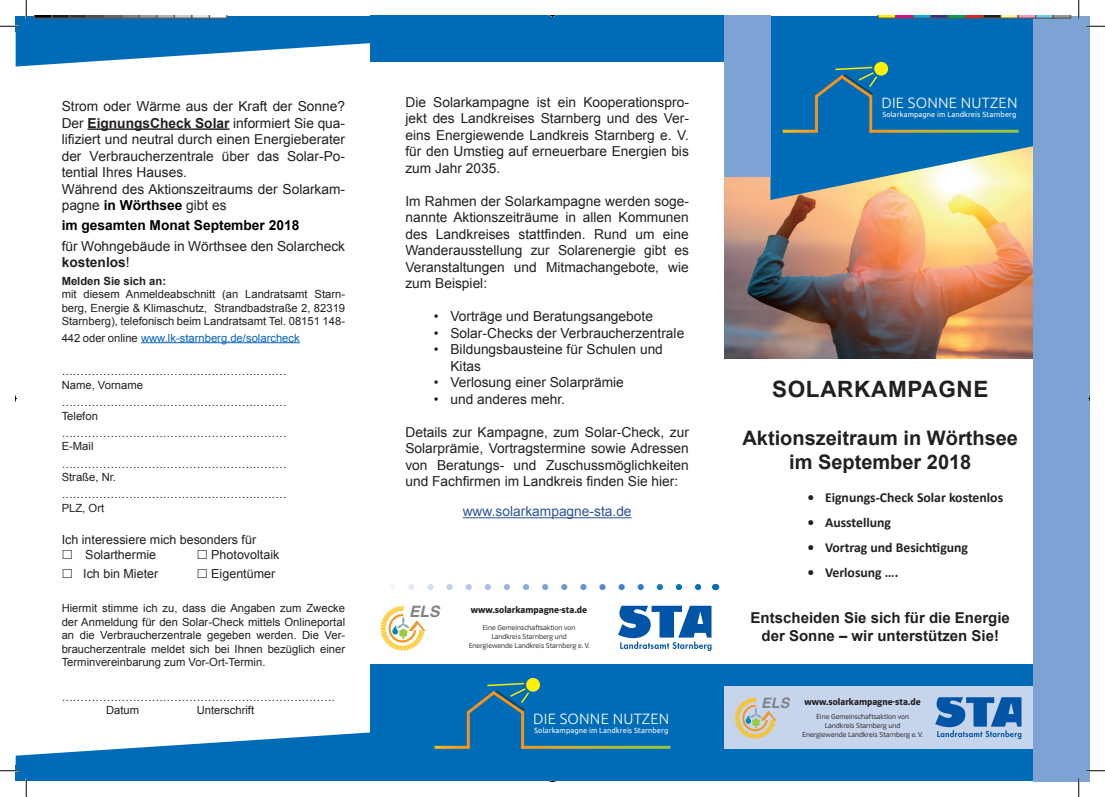
<style>
.page{position:relative;width:1105px;height:797px;background:#fff}
.page>*{position:absolute;margin:0;border:0;box-sizing:border-box;transform-origin:0 0}
.t1{font:700 22.5px "Arial";letter-spacing:.03em;color:#231f20}
.t2{font:700 20px/24px "Arial";color:#231f20;text-align:center}
.t3{font:italic 700 15.62px "Helvetica";color:#808285}
.t4{font:700 15px/18px "Arial";color:#231f20;text-align:center}
.t5{font:300 14.88px "Ubuntu";letter-spacing:.015em;color:#fff}
.t6{font:13.75px/16.5px "Arial";color:#231f20}
.t7{font:700 13.75px "Calibri";color:#231f20}
.t8{font:700 13.75px "Arial";color:#000}
.t9{font:13.75px "Arial";color:#2f5496}
.t10{font:12.5px/15px "Arial";color:#231f20}
.t11{font:11.25px/13.5px "Arial";color:#231f20}
.t12{font:11.25px "Arial";color:#0563c1}
.t13{font:700 11.25px "Arial";color:#231f20}
.t14{font:10px "Polo 11 K Hfett";color:#231f20}
.t15{font:7.5px/9px "Polo 11 K Leicht";color:#231f20;text-align:center}
.t16{font:7.38px "Ubuntu";letter-spacing:.01em;color:#fff}
.s1{font-weight:700}
.s2{font-weight:700;color:#000}
.s3{color:#231f20}
.s4{font-size:7.25px}
.s5{font-family:"Helvetica";font-weight:700;font-style:italic;font-size:14.38px;color:#808285}
</style>
<div class="page">
<svg style="left:16px;top:732px;width:354px;height:33px;fill:#006cb7"></svg>
<div style="left:724px;top:16px;width:312px;height:148px;background:#006cb7"></div>
<hr style="left:815px;top:95px;width:3px;height:37px;background:#f7931d">
<hr style="left:869px;top:95px;width:3px;height:38px;background:#f7931d">
<div style="left:874px;top:62px;width:14px;height:14px;background:#fff101;border-radius:50%"></div>
<svg style="left:815px;top:67px;width:62px;height:31px"></svg>
<svg style="left:618px;top:605px;width:93px;height:46px"></svg>
<svg style="left:381px;top:606px;width:44px;height:44px"></svg>
<div style="left:370px;top:664px;width:709px;height:117px;background:#006cb7"></div>
<hr style="left:467px;top:711px;width:3px;height:37px;background:#f7931d">
<hr style="left:521px;top:711px;width:3px;height:37px;background:#f7931d">
<svg style="left:524px;top:745px;width:146px;height:3px"></svg>
<svg style="left:434px;top:745px;width:36px;height:3px"></svg>
<div style="left:526px;top:678px;width:14px;height:13px;background:#fff101;border-radius:50%"></div>
<svg style="left:467px;top:683px;width:62px;height:31px"></svg>
<div style="left:724px;top:686px;width:309px;height:63px;background:#c6d4ec"></div>
<svg style="left:935px;top:697px;width:86px;height:42px"></svg>
<svg style="left:735px;top:697px;width:41px;height:41px"></svg>
<img style="left:724px;top:177px;width:309px;height:181px">
<svg style="left:770px;top:130px;width:263px;height:70px"></svg>
<div style="left:1033px;top:16px;width:56px;height:765px;background:#7da3d5"></div>
<svg style="left:392px;top:584px;width:310px;height:6px"></svg>
<div style="left:724px;top:16px;width:46px;height:161px;background:#7da3d5"></div>
<div style="left:16px;top:765px;width:370px;height:16px;background:#006cb7"></div>
<svg style="left:549px;top:780px;width:7px;height:2px"></svg>
<svg style="left:1088px;top:391px;width:2px;height:14px"></svg>
<svg style="left:877px;top:16px;width:194px;height:3px"></svg>
<hr style="left:88px;top:128px;width:141px;height:2px;background:#231f20">
<hr style="left:141px;top:342px;width:159px;height:1px;background:#0563c1">
<hr style="left:463px;top:517px;width:169px;height:1px;background:#2f5496">
<svg style="left:1086px;top:25px;width:19px;height:2px"></svg>
<svg style="left:0;top:770px;width:19px;height:1px"></svg>
<svg style="left:1086px;top:770px;width:19px;height:1px"></svg>
<svg style="left:0;top:0;width:735px;height:67px"></svg>
<svg style="left:25px;top:778px;width:2px;height:19px"></svg>
<svg style="left:1078px;top:0;width:1px;height:19px"></svg>
<svg style="left:1078px;top:778px;width:1px;height:19px"></svg>
<p class="t6" style="left:62px;top:98px;width:285px">Strom oder Wärme aus der Kraft der Sonne?<br>Der <span class="s1">EignungsCheck Solar</span> informiert Sie qua&shy;lifiziert und neutral durch einen Energieberater der Verbraucherzentrale über das Solar-Po&shy;tential Ihres Hauses.<br>Während des Aktionszeitraums der Solarkam&shy;pagne <span class="s2">in Wörthsee</span> gibt es</p>
<p class="t8" style="left:62px;top:216px;width:239px">im gesamten Monat September 2018</p>
<p class="t6" style="left:62px;top:237px;width:285px">für Wohngebäude in Wörthsee den Solarcheck <span class="s1">kostenlos</span>!</p>
<p class="t13" style="left:62px;top:272px;width:106px">Melden Sie sich an:</p>
<p class="t11" style="left:62px;top:287px;width:285px;text-align:justify">mit diesem Anmeldeabschnitt (an Landratsamt Starn&shy;berg, Energie &amp; Klimaschutz, Strandbadstraße 2, 82319<br>Starnberg), telefonisch beim Landratsamt Tel. 08151 148-</p>
<p class="t12" style="left:62px;top:330px;width:240px"><span class="s3">442 oder online</span> www.lk-starnberg.de/solarcheck</p>
<p class="t11" style="left:62px;top:364px;width:226px">……………………………………………………<br>Name, Vorname</p>
<p class="t11" style="left:62px;top:395px;width:226px">……………………………………………………<br>Telefon</p>
<p class="t11" style="left:62px;top:426px;width:226px">……………………………………………………<br>E-Mail</p>
<p class="t11" style="left:62px;top:457px;width:226px">……………………………………………………<br>Straße, Nr.</p>
<p class="t11" style="left:62px;top:487px;width:226px">……………………………………………………<br>PLZ, Ort</p>
<p class="t10" style="left:85px;top:532px;width:172px;text-indent:-24px">Ich interessiere mich besonders für<br>Solarthermie</p>
<p class="t10" style="left:211px;top:547px;width:70px">Photovoltaik</p>
<p class="t10" style="left:83px;top:566px;width:77px">Ich bin Mieter</p>
<p class="t10" style="left:211px;top:566px;width:65px">Eigentümer</p>
<p class="t11" style="left:62px;top:601px;width:285px;text-align:justify">Hiermit stimme ich zu, dass die Angaben zum Zwecke der Anmeldung für den Solar-Check mittels Onlineportal an die Verbraucherzentrale gegeben werden. Die Ver&shy;braucherzentrale meldet sich bei Ihnen bezüglich einer Terminvereinbarung zum Vor-Ort-Termin.</p>
<p class="t11" style="left:106px;top:690px;width:230px;text-indent:-44px">……………………………………………………………….<br>Datum</p>
<p class="t11" style="left:197px;top:703px;width:59px">Unterschrift</p>
<p class="t6" style="left:405px;top:93px;width:285px;text-align:justify">Die Solarkampagne ist ein Kooperationspro&shy;jekt des Landkreises Starnberg und des Ver&shy;eins Energiewende Landkreis Starnberg e. V. für den Umstieg auf erneuerbare Energien bis zum Jahr 2035.</p>
<p class="t6" style="left:405px;top:192px;width:285px;text-align:justify">Im Rahmen der Solarkampagne werden soge&shy;nannte Aktionszeiträume in allen Kommunen des Landkreises stattfinden. Rund um eine Wanderausstellung zur Solarenergie gibt es Veranstaltungen und Mitmachangebote, wie zum Beispiel:</p>
<p class="t6" style="left:434px;top:308px;width:221px">• Vorträge und Beratungsangebote</p>
<p class="t6" style="left:434px;top:324px;width:252px">• Solar-Checks der Verbraucherzentrale</p>
<p class="t6" style="left:450px;top:341px;width:214px;text-indent:-17px">• Bildungsbausteine für Schulen und<br>Kitas</p>
<p class="t6" style="left:434px;top:374px;width:192px">• Verlosung einer Solarprämie</p>
<p class="t6" style="left:434px;top:390px;width:133px">• und anderes mehr.</p>
<p class="t6" style="left:405px;top:423px;width:285px;text-align:justify">Details zur Kampagne, zum Solar-Check, zur Solarprämie, Vortragstermine sowie Adressen von Beratungs- und Zuschussmöglichkeiten und Fachfirmen im Landkreis finden Sie hier:</p>
<p class="t9" style="left:463px;top:502px;width:170px">www.solarkampagne-sta.de</p>
<p class="t3" style="left:409px;top:599px;width:32px">ELS</p>
<p class="t14" style="left:471px;top:604px;width:118px">www.solarkampagne-sta.de</p>
<p class="t15" style="left:469px;top:623px;width:122px"><span class="s4">E</span>ine Gemeinschaftsaktion von<br>Landkreis Starnberg und<br>Energiewende Landkreis Starnberg e. V.</p>
<p class="t5" style="left:533px;top:710px;width:138px">DIE SONNE NUTZEN</p>
<p class="t16" style="left:534px;top:726px;width:136px">Solarkampagne im Landkreis Starnberg</p>
<p class="t5" style="left:881px;top:94px;width:138px">DIE SONNE NUTZEN</p>
<p class="t16" style="left:882px;top:110px;width:136px">Solarkampagne im Landkreis Starnberg</p>
<h1 class="t1" style="left:772px;top:373px;width:218px">SOLARKAMPAGNE</h1>
<h2 class="t2" style="left:742px;top:426px;width:277px">Aktionszeitraum in Wörthsee im September 2018</h2>
<p class="t7" style="left:808px;top:488px;width:197px">• Eignungs-Check Solar kostenlos</p>
<p class="t7" style="left:808px;top:512px;width:85px">• Ausstellung</p>
<p class="t7" style="left:808px;top:537px;width:162px">• Vortrag und Besichtigung</p>
<p class="t7" style="left:808px;top:562px;width:92px">• Verlosung ….</p>
<p class="t4" style="left:751px;top:608px;width:261px">Entscheiden Sie sich für die Energie der Sonne – wir unterstützen Sie!</p>
<p class="t14" style="left:761px;top:696px;width:161px"><span class="s5">ELS</span> www.solarkampagne-sta.de</p>
<p class="t15" style="left:802px;top:712px;width:122px">Eine Gemeinschaftsaktion von<br>Landkreis Starnberg und<br>Energiewende Landkreis Starnberg e. V.</p>
</div>
